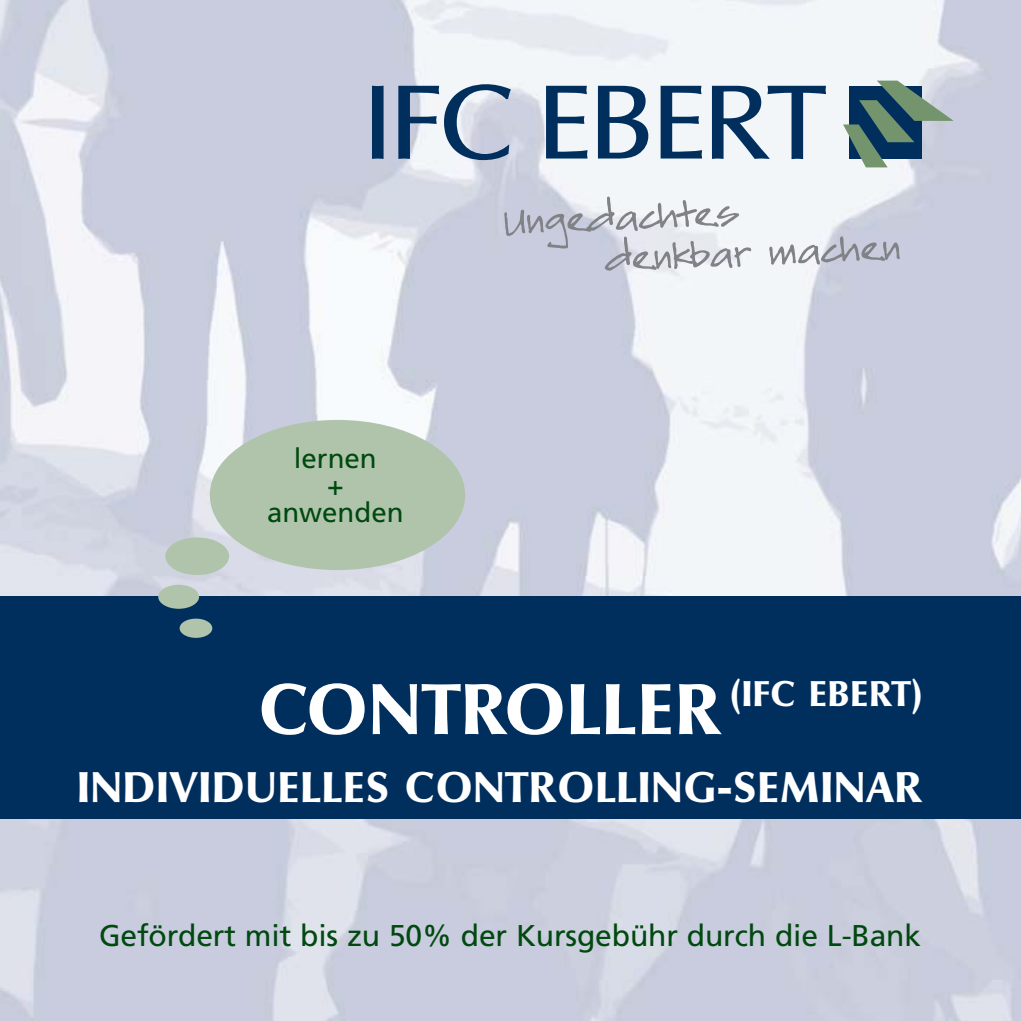
<style>
.page{position:relative;width:1021px;height:1021px;background:#fff}
.page>*{position:absolute;margin:0;border:0;box-sizing:border-box;transform-origin:0 0}
.t1{font:700 75px "October SB";color:#fff}
.t2{font:700 45px "October SB";color:#fff}
.t3{font:30px "Frutiger";letter-spacing:-.005em;color:#00490f}
.t4{font:27.6px/27px "Frutiger";color:#00490f;text-align:center}
</style>
<div class="page">
<img style="left:0;top:0;width:1020px;height:1020px">
<div style="left:0;top:596px;width:1020px;height:222px;background:#002f5e"></div>
<div style="left:210px;top:420px;width:255px;height:150px;background:#b0c4ac;border-radius:50%"></div>
<div style="left:165px;top:537px;width:64px;height:38px;background:#b0c4ac;border-radius:50%"></div>
<div style="left:158px;top:584px;width:41px;height:24px;background:#b0c4ac;border-radius:50%"></div>
<div style="left:180px;top:618px;width:32px;height:20px;background:#b0c4ac;border-radius:50%"></div>
<svg style="left:372px;top:86px;width:11px;height:73px"></svg>
<svg style="left:398px;top:84px;width:113px;height:76px"></svg>
<svg style="left:546px;top:86px;width:41px;height:72px"></svg>
<svg style="left:598px;top:86px;width:50px;height:72px"></svg>
<svg style="left:660px;top:86px;width:42px;height:72px"></svg>
<svg style="left:712px;top:86px;width:114px;height:73px"></svg>
<svg style="left:843px;top:81px;width:110px;height:86px;background:#718c93"></svg>
<svg style="left:504px;top:196px;width:247px;height:74px"></svg>
<svg style="left:769px;top:236px;width:130px;height:29px"></svg>
<p class="t4" style="left:267px;top:447px;width:138px">lernen<br>+ anwenden</p>
<h1 class="t1" style="left:258px;top:681px;width:666px">CONTROLLER <sup>(IFC</sup> <sup>EBERT)</sup></h1>
<h2 class="t2" style="left:77px;top:770px;width:847px">IN D IV ID U E LLE S C O N T R O LLIN G -S E M IN A R</h2>
<p class="t3" style="left:99px;top:923px;width:823px">Gefördert mit bis zu 50% der Kursgebühr durch die L-Bank</p>
</div>
